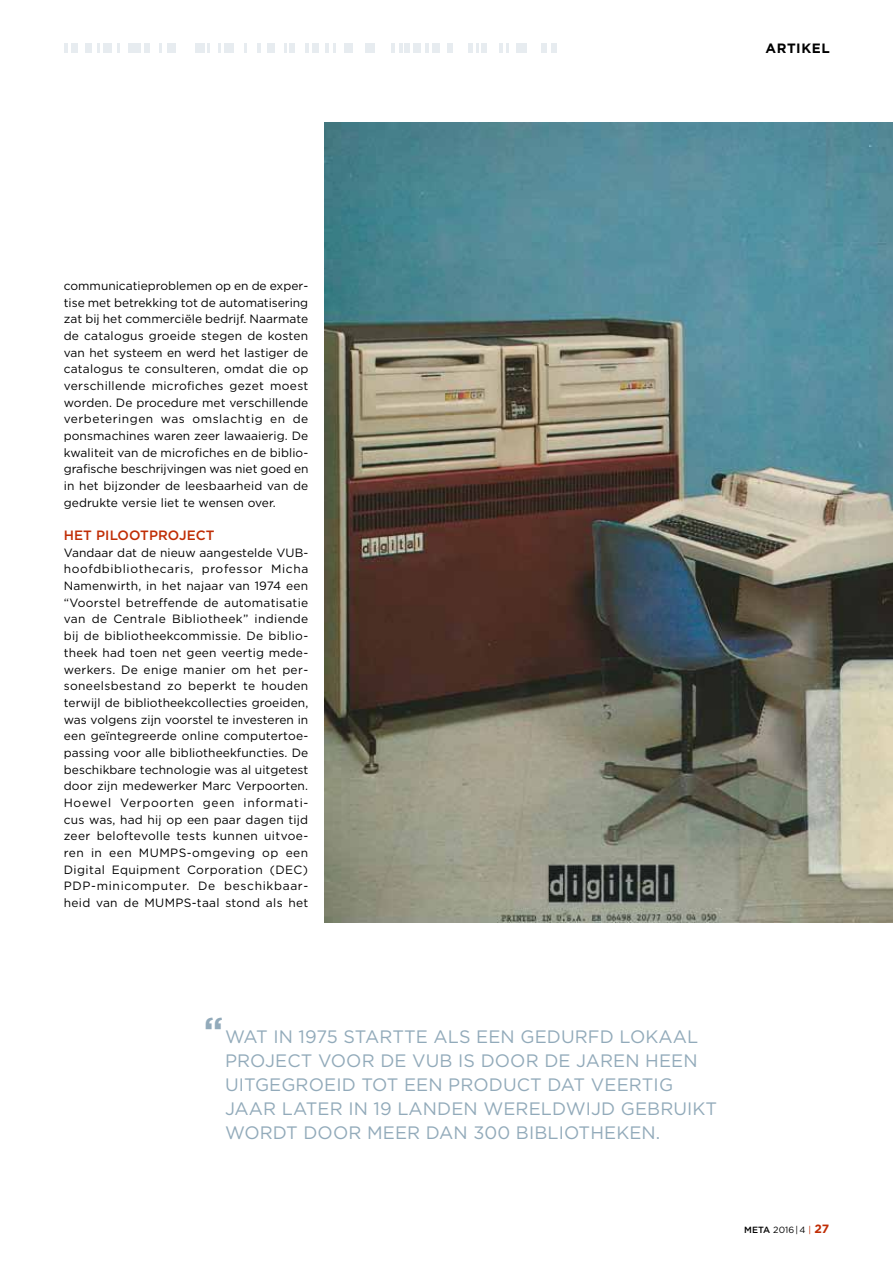
<style>
.page{position:relative;width:893px;height:1263px;background:#fff}
.page>*{position:absolute;margin:0;border:0;box-sizing:border-box;transform-origin:0 0}
.t1{font:18px "Gotham";letter-spacing:.005em;color:#92aaba}
.t2{font:500 13.5px "Gotham";letter-spacing:.005em;color:#c02d05}
.t3{font:700 13.5px "Gotham";letter-spacing:.04em;color:#000}
.t4{font:12px/16.6px "Gotham";letter-spacing:.015em;color:#000;text-align:justify}
.t5{font:9px "Gotham";color:#000}
.s1{font-weight:700;font-size:36px}
.s2{font-weight:500}
.s3{color:#c02d05}
.s4{font-weight:700;font-size:12px;color:#c02d05}
</style>
<div class="page">
<img style="left:325px;top:123px;width:568px;height:800px">
<svg style="left:218px;top:44px;width:2px;height:9px"></svg>
<svg style="left:117px;top:44px;width:3px;height:9px"></svg>
<div style="left:413px;top:44px;width:7px;height:9px;background:#e7ecf0"></div>
<svg style="left:499px;top:44px;width:10px;height:9px"></svg>
<svg style="left:159px;top:44px;width:3px;height:9px"></svg>
<svg style="left:325px;top:44px;width:11px;height:9px"></svg>
<div style="left:432px;top:44px;width:7px;height:9px;background:#e7ecf0"></div>
<svg style="left:425px;top:44px;width:3px;height:9px"></svg>
<div style="left:85px;top:44px;width:7px;height:9px;background:#e7ecf0"></div>
<svg style="left:257px;top:44px;width:4px;height:9px"></svg>
<svg style="left:97px;top:44px;width:3px;height:9px"></svg>
<div style="left:267px;top:44px;width:7px;height:9px;background:#e7ecf0"></div>
<div style="left:103px;top:44px;width:8px;height:9px;background:#e7ecf0"></div>
<div style="left:313px;top:44px;width:6px;height:9px;background:#e7ecf0"></div>
<div style="left:404px;top:44px;width:6px;height:9px;background:#e7ecf0"></div>
<div style="left:71px;top:44px;width:6px;height:9px;background:#e7ecf0"></div>
<div style="left:167px;top:44px;width:9px;height:9px;background:#e7ecf0"></div>
<div style="left:345px;top:44px;width:8px;height:9px;background:#e7ecf0"></div>
<div style="left:447px;top:44px;width:5px;height:9px;background:#e7ecf0"></div>
<div style="left:224px;top:44px;width:10px;height:9px;background:#e7ecf0"></div>
<div style="left:365px;top:44px;width:10px;height:9px;background:#e7ecf0"></div>
<div style="left:481px;top:44px;width:6px;height:9px;background:#e7ecf0"></div>
<svg style="left:469px;top:44px;width:10px;height:9px"></svg>
<div style="left:289px;top:44px;width:5px;height:9px;background:#e7ecf0"></div>
<div style="left:551px;top:44px;width:5px;height:9px;background:#e7ecf0"></div>
<div style="left:129px;top:44px;width:12px;height:9px;background:#e7ecf0"></div>
<div style="left:195px;top:44px;width:9px;height:9px;background:#e7ecf0"></div>
<svg style="left:244px;top:44px;width:2px;height:9px"></svg>
<div style="left:516px;top:44px;width:10px;height:9px;background:#e7ecf0"></div>
<svg style="left:306px;top:44px;width:3px;height:9px"></svg>
<svg style="left:391px;top:44px;width:11px;height:9px"></svg>
<svg style="left:64px;top:44px;width:3px;height:9px"></svg>
<svg style="left:284px;top:44px;width:3px;height:9px"></svg>
<div style="left:541px;top:44px;width:5px;height:9px;background:#e7ecf0"></div>
<div style="left:144px;top:44px;width:6px;height:9px;background:#e7ecf0"></div>
<svg style="left:208px;top:44px;width:2px;height:9px"></svg>
<p class="t3" style="left:765px;top:40px;width:66px">ARTIKEL</p>
<p class="t4" style="left:64px;top:277px;width:246px">communicatieproblemen op en de exper&shy;tise met betrekking tot de automatisering zat bij het commerciële bedrijf. Naarmate de catalogus groeide stegen de kosten van het systeem en werd het lastiger de catalogus te consulteren, omdat die op verschillende microfiches gezet moest worden. De procedure met verschillende verbeteringen was omslachtig en de ponsmachines waren zeer lawaaierig. De kwaliteit van de microfiches en de biblio&shy;grafische beschrijvingen was niet goed en in het bijzonder de leesbaarheid van de gedrukte versie liet te wensen over.</p>
<p class="t2" style="left:64px;top:526px;width:43px">HET PILOOTP</p>
<p class="t2" style="left:158px;top:526px;width:39px">ROJECT</p>
<p class="t4" style="left:64px;top:544px;width:246px">Vandaar dat de nieuw aangestelde VUB&shy;hoofdbibliothecaris, professor Micha Namenwirth, in het najaar van 1974 een “Voorstel betreffende de automatisatie van de Centrale Bibliotheek” indiende bij de bibliotheekcommissie. De biblio&shy;theek had toen net geen veertig mede&shy;werkers. De enige manier om het per&shy;soneelsbestand zo beperkt te houden terwijl de bibliotheekcollecties groeiden, was volgens zijn voorstel te investeren in een geïntegreerde online computertoe&shy;passing voor alle bibliotheekfuncties. De beschikbare technologie was al uitgetest door zijn medewerker Marc Verpoorten.<br>Hoewel Verpoorten geen informati&shy;cus was, had hij op een paar dagen tijd zeer beloftevolle tests kunnen uitvoe&shy;ren in een MUMPS-omgeving op een Digital Equipment Corporation (DEC)<br>PDP-minicomputer. De beschikbaar&shy;heid van de MUMPS-taal stond als het</p>
<h1 class="t1" style="left:204px;top:1025px;width:153px"><span class="s1">“</span>Wat in 1975 startte</h1>
<h1 class="t1" style="left:434px;top:1025px;width:13px">als</h1>
<h1 class="t1" style="left:476px;top:1025px;width:13px">een</h1>
<h1 class="t1" style="left:520px;top:1025px;width:15px">gedur</h1>
<h1 class="t1" style="left:588px;top:1025px;width:85px">fd lokaal</h1>
<h1 class="t1" style="left:225px;top:1049px;width:14px">project</h1>
<h1 class="t1" style="left:318px;top:1049px;width:15px">voor</h1>
<h1 class="t1" style="left:380px;top:1049px;width:116px">de VUB is door</h1>
<h1 class="t1" style="left:544px;top:1049px;width:46px">de jaren</h1>
<h1 class="t1" style="left:645px;top:1049px;width:14px">heen</h1>
<h1 class="t1" style="left:225px;top:1073px;width:13px">uitgegroeid</h1>
<h1 class="t1" style="left:361px;top:1073px;width:13px">tot</h1>
<h1 class="t1" style="left:404px;top:1073px;width:13px">een</h1>
<h1 class="t1" style="left:448px;top:1073px;width:15px">product</h1>
<h1 class="t1" style="left:548px;top:1073px;width:13px">dat</h1>
<h1 class="t1" style="left:591px;top:1073px;width:13px">veertig</h1>
<h1 class="t1" style="left:225px;top:1097px;width:14px">jaar</h1>
<h1 class="t1" style="left:282px;top:1097px;width:13px">later</h1>
<h1 class="t1" style="left:348px;top:1097px;width:63px">in 19 landen</h1>
<h1 class="t1" style="left:483px;top:1097px;width:14px">wereldwijd</h1>
<h1 class="t1" style="left:621px;top:1097px;width:13px">gebruikt</h1>
<h1 class="t1" style="left:225px;top:1121px;width:16px">wordt</h1>
<h1 class="t1" style="left:303px;top:1121px;width:15px">door</h1>
<h1 class="t1" style="left:367px;top:1121px;width:14px">meer</h1>
<h1 class="t1" style="left:426px;top:1121px;width:14px">dan</h1>
<h1 class="t1" style="left:473px;top:1121px;width:55px">300 bibliothe</h1>
<h1 class="t1" style="left:616px;top:1121px;width:45px">ken.</h1>
<p class="t5" style="left:744px;top:1224px;width:87px"><span class="s2">META</span> 2016 | 4 <span class="s3">|</span> <span class="s4">27</span></p>
</div>
